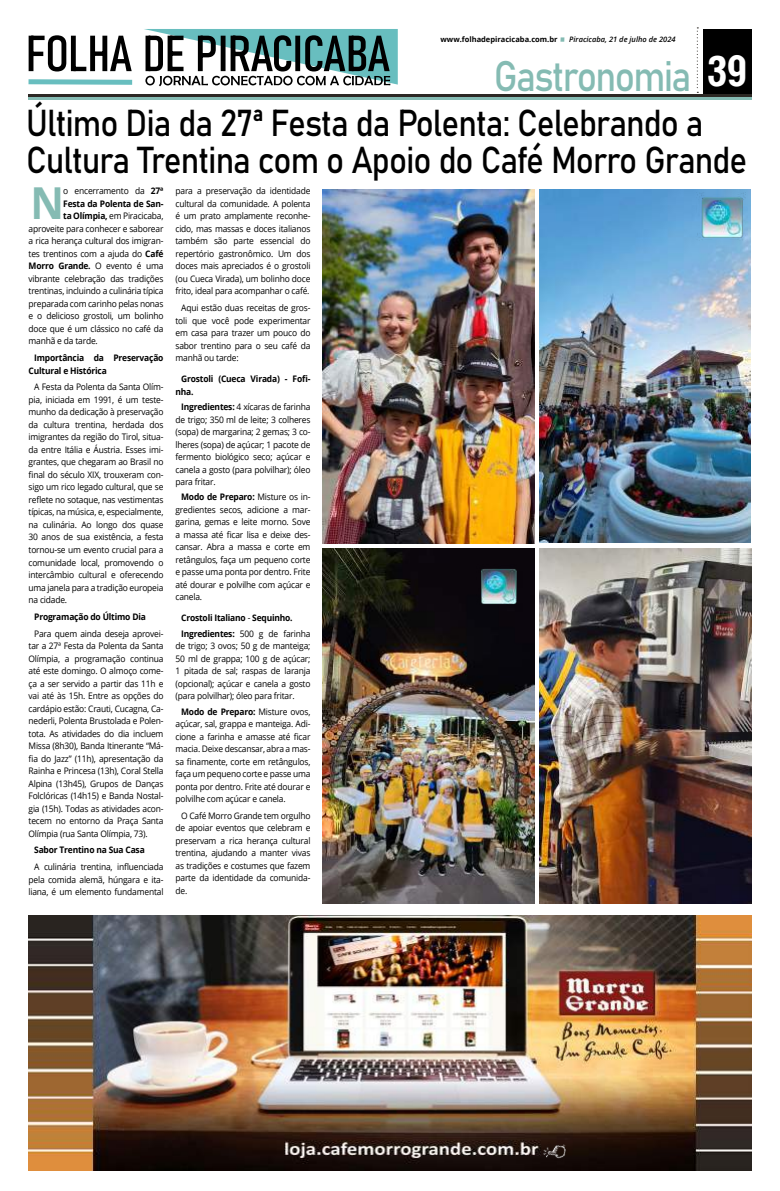
<style>
.page{position:relative;width:780px;height:1191px;background:#fff}
.page>*{position:absolute;margin:0;border:0;box-sizing:border-box;transform-origin:0 0}
.t1{font:700 44px "Open Sans";color:#85bbb3;scale:.94 1}
.t2{font:42.1px "Bahnschrift";letter-spacing:-.045em;color:#85bbb3;scale:.89 1}
.t3{font:37px/37px "Bahnschrift";letter-spacing:-.03em;color:#000;scale:.9 1}
.t4{font:9px/12.5px "Open Sans";letter-spacing:-.02em;color:#000;text-align:justify;scale:.94 1}
.t5{font:700 9px/12.5px "Open Sans";letter-spacing:-.02em;color:#000;scale:.94 1}
.t6{font:700 7.5px "Open Sans";color:#000}
.t7{font:italic 600 7.5px "Open Sans";color:#000}
.s1{font-family:"Arena Condensed";font-weight:700;font-size:40.6px;color:#fff}
.s2{font-weight:700}
.s3{font-weight:400}
</style>
<div class="page">
<div style="left:703px;top:29px;width:48px;height:65px;background:#000"></div>
<hr style="left:28px;top:97px;width:723px;height:2px;background:#85bbb3">
<hr style="left:28px;top:94px;width:723px;height:2px;background:#2c2824">
<svg style="left:696px;top:27px;width:2px;height:66px"></svg>
<svg style="left:28px;top:29px;width:370px;height:57px"></svg>
<svg style="left:560px;top:37px;width:4px;height:5px"></svg>
<img style="left:28px;top:915px;width:723px;height:255px">
<img style="left:539px;top:1137px;width:31px;height:27px">
<img style="left:323px;top:190px;width:212px;height:353px">
<img style="left:539px;top:190px;width:211px;height:352px">
<img style="left:323px;top:548px;width:212px;height:355px">
<img style="left:539px;top:548px;width:212px;height:355px">
<img style="left:696px;top:192px;width:51px;height:49px">
<img style="left:476px;top:564px;width:44px;height:43px">
<p class="t6" style="left:440px;top:34px;width:118px">www.folhadepiracicaba.com.br</p>
<p class="t7" style="left:569px;top:34px;width:108px">Piracicaba, 21 de julho de 2024</p>
<h2 class="t2" style="left:493px;top:44px;width:286px">Gastronomia <span class="s1">39</span></h2>
<h3 class="t3" style="left:26px;top:102px;width:802px">Último Dia da 27ª Festa da Polenta: Celebrando a<br>Cultura Trentina com o Apoio do Café Morro Grande</h3>
<h1 class="t1" style="left:30px;top:172px;width:37px">N</h1>
<p class="t4" style="left:63px;top:185px;width:108px">o encerramento da <span class="s2">27ª</span></p>
<p class="t5" style="left:63px;top:197px;width:108px">Festa da Polenta de San-</p>
<p class="t4" style="left:63px;top:210px;width:108px"><span class="s2">ta Olímpia,</span> em Piracicaba,</p>
<p class="t4" style="left:29px;top:222px;width:145px">aproveite para conhecer e saborear</p>
<p class="t4" style="left:29px;top:235px;width:145px">a rica herança cultural dos imigran-</p>
<p class="t4" style="left:29px;top:247px;width:145px">tes trentinos com a ajuda do <span class="s2">Café</span></p>
<p class="t5" style="left:29px;top:260px;width:145px">Morro Grande. <span class="s3">O evento é uma</span></p>
<p class="t4" style="left:29px;top:272px;width:145px">vibrante celebração das tradições</p>
<p class="t4" style="left:29px;top:285px;width:145px">trentinas, incluindo a culinária típica</p>
<p class="t4" style="left:29px;top:297px;width:145px">preparada com carinho pelas nonas</p>
<p class="t4" style="left:29px;top:310px;width:145px">e o delicioso grostoli, um bolinho</p>
<p class="t4" style="left:29px;top:322px;width:145px">doce que é um clássico no café da</p>
<p class="t4" style="left:29px;top:335px;width:75px">manhã e da tarde.</p>
<p class="t5" style="left:29px;top:351px;width:145px;text-indent:6px">Importância da Preservação<br>Cultural e Histórica</p>
<p class="t4" style="left:29px;top:381px;width:145px;text-indent:6px">A Festa da Polenta da Santa Olím&shy;pia, iniciada em 1991, é um teste&shy;munho da dedicação à preservação da cultura trentina, herdada dos imigrantes da região do Tirol, situa&shy;da entre Itália e Áustria. Esses imi&shy;grantes, que chegaram ao Brasil no final do século XIX, trouxeram con&shy;sigo um rico legado cultural, que se reflete no sotaque, nas vestimentas típicas, na música, e, especialmente, na culinária. Ao longo dos quase 30 anos de sua existência, a festa tornou-se um evento crucial para a comunidade local, promovendo o intercâmbio cultural e oferecendo uma janela para a tradição europeia na cidade.</p>
<p class="t5" style="left:34px;top:610px;width:120px">Programação do Último Dia</p>
<p class="t4" style="left:29px;top:627px;width:145px;text-indent:6px">Para quem ainda deseja aprovei&shy;tar a 27ª Festa da Polenta da Santa Olímpia, a programação continua até este domingo. O almoço come&shy;ça a ser servido a partir das 11h e vai até às 15h. Entre as opções do cardápio estão: Crauti, Cucagna, Ca&shy;nederli, Polenta Brustolada e Polen&shy;tota. As atividades do dia incluem Missa (8h30), Banda Itinerante “Má&shy;fia do Jazz” (11h), apresentação da Rainha e Princesa (13h), Coral Stella Alpina (13h45), Grupos de Danças Folclóricas (14h15) e Banda Nostal&shy;gia (15h). Todas as atividades acon&shy;tecem no entorno da Praça Santa Olímpia (rua Santa Olímpia, 73).</p>
<p class="t5" style="left:34px;top:843px;width:119px">Sabor Trentino na Sua Casa</p>
<p class="t4" style="left:29px;top:860px;width:145px;text-indent:6px">A culinária trentina, influenciada pela comida alemã, húngara e ita&shy;liana, é um elemento fundamental</p>
<p class="t4" style="left:175px;top:185px;width:145px">para a preservação da identidade cultural da comunidade. A polenta é um prato amplamente reconhe&shy;cido, mas massas e doces italianos também são parte essencial do repertório gastronômico. Um dos doces mais apreciados é o grostoli (ou Cueca Virada), um bolinho doce frito, ideal para acompanhar o café.</p>
<p class="t4" style="left:175px;top:301px;width:145px;text-indent:6px">Aqui estão duas receitas de gros&shy;toli que você pode experimentar em casa para trazer um pouco do sabor trentino para o seu café da manhã ou tarde:</p>
<p class="t5" style="left:175px;top:372px;width:145px;text-indent:6px">Grostoli (Cueca Virada) - Fofi&shy;nha.</p>
<p class="t4" style="left:175px;top:400px;width:145px;text-indent:6px"><span class="s2">Ingredientes:</span> 4 xícaras de farinha de trigo; 350 ml de leite; 3 colheres (sopa) de margarina; 2 gemas; 3 co&shy;lheres (sopa) de açúcar; 1 pacote de fermento biológico seco; açúcar e canela a gosto (para polvilhar); óleo para fritar.</p>
<p class="t4" style="left:175px;top:490px;width:145px;text-indent:6px"><span class="s2">Modo de Preparo:</span> Misture os in&shy;gredientes secos, adicione a mar&shy;garina, gemas e leite morno. Sove a massa até ficar lisa e deixe des&shy;cansar. Abra a massa e corte em retângulos, faça um pequeno corte e passe uma ponta por dentro. Frite até dourar e polvilhe com açúcar e canela.</p>
<p class="t5" style="left:181px;top:610px;width:139px;line-height:15.3px">Crostoli Italiano <span class="s3">-</span> Sequinho.<br>Ingredientes: <span class="s3">500 g de farinha</span></p>
<p class="t4" style="left:175px;top:639px;width:145px">de trigo; 3 ovos; 50 g de manteiga; 50 ml de grappa; 100 g de açúcar; 1 pitada de sal; raspas de laranja (opcional); açúcar e canela a gosto (para polvilhar); óleo para fritar.</p>
<p class="t4" style="left:175px;top:705px;width:145px;text-indent:6px"><span class="s2">Modo de Preparo:</span> Misture ovos, açúcar, sal, grappa e manteiga. Adi&shy;cione a farinha e amasse até ficar macia. Deixe descansar, abra a mas&shy;sa finamente, corte em retângulos, faça um pequeno corte e passe uma ponta por dentro. Frite até dourar e polvilhe com açúcar e canela.</p>
<p class="t4" style="left:175px;top:809px;width:145px;text-indent:6px">O Café Morro Grande tem orgulho de apoiar eventos que celebram e preservam a rica herança cultural trentina, ajudando a manter vivas as tradições e costumes que fazem parte da identidade da comunida&shy;de.</p>
</div>
